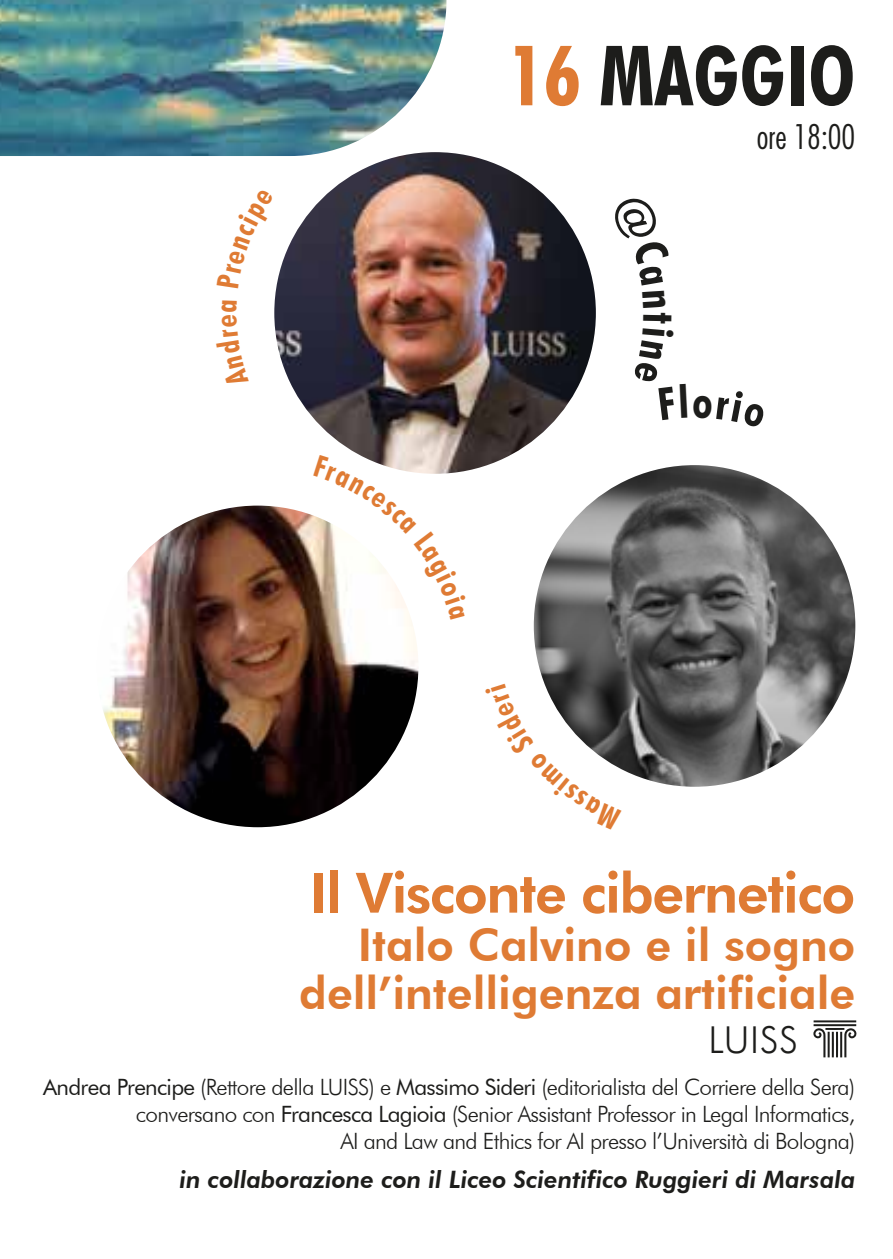
<style>
.page{position:relative;width:893px;height:1259px;background:#fff}
.page>*{position:absolute;margin:0;border:0;box-sizing:border-box;transform-origin:0 0}
.t1{font:700 condensed 83.4px "Futura BT";color:#1d1d1b}
.t2{font:800 55.5px "Futura BT";letter-spacing:-.025em;color:#df7b34}
.t3{font:800 45px/48px "Futura BT";color:#df7b34;text-align:right}
.t4{font:300 37.2px "Futura BT";letter-spacing:.02em;color:#1d1d1b}
.t5{font:300 condensed 33px "Futura";color:#1d1d1b}
.t6{font:italic 800 24px "Futura BT";color:#1d1d1b}
.t7{font:300 22.5px/27px "Futura BT";letter-spacing:-.03em;color:#1d1d1b;text-align:right}
.s1{color:#df7b34}
.s2{font-weight:400}
</style>
<div class="page">
<img style="left:97px;top:505px;width:321px;height:322px;border-radius:161px">
<svg style="left:813px;top:1020px;width:44px;height:37px"></svg>
<img style="left:274px;top:152px;width:322px;height:322px;border-radius:161px">
<img style="left:534px;top:465px;width:321px;height:322px;border-radius:161px">
<img style="left:0;top:0;width:446px;height:156px">
<svg style="left:313px;top:455px;width:153px;height:164px"></svg>
<svg style="left:544px;top:684px;width:77px;height:85px"></svg>
<h1 class="t1" style="left:507px;top:25px;width:349px"><span class="s1">16</span> MAGGIO</h1>
<h3 class="t5" style="left:757px;top:117px;width:100px">ore 18:00</h3>
<h2 class="t2" style="left:310px;top:859px;width:547px">Il Visconte cibernetico</h2>
<h3 class="t3" style="left:299px;top:920px;width:557px">Italo Calvino e il sogno dell’intelligenza artificiale</h3>
<h3 class="t4" style="left:708px;top:1017px;width:91px">LUISS</h3>
<p class="t7" style="left:43px;top:1073px;width:814px"><span class="s2">Andrea Prencipe</span> (Rettore della LUISS) e <span class="s2">Massimo Sideri</span> (editorialista del Corriere della Sera) conversano con <span class="s2">Francesca Lagioia</span> (Senior Assistant Professor in Legal Informatics,<br>AI and Law and Ethics for AI presso l’Università di Bologna)</p>
<p class="t6" style="left:180px;top:1165px;width:677px">in collaborazione con il Liceo Scientifico Ruggieri di Marsala</p>
</div>
